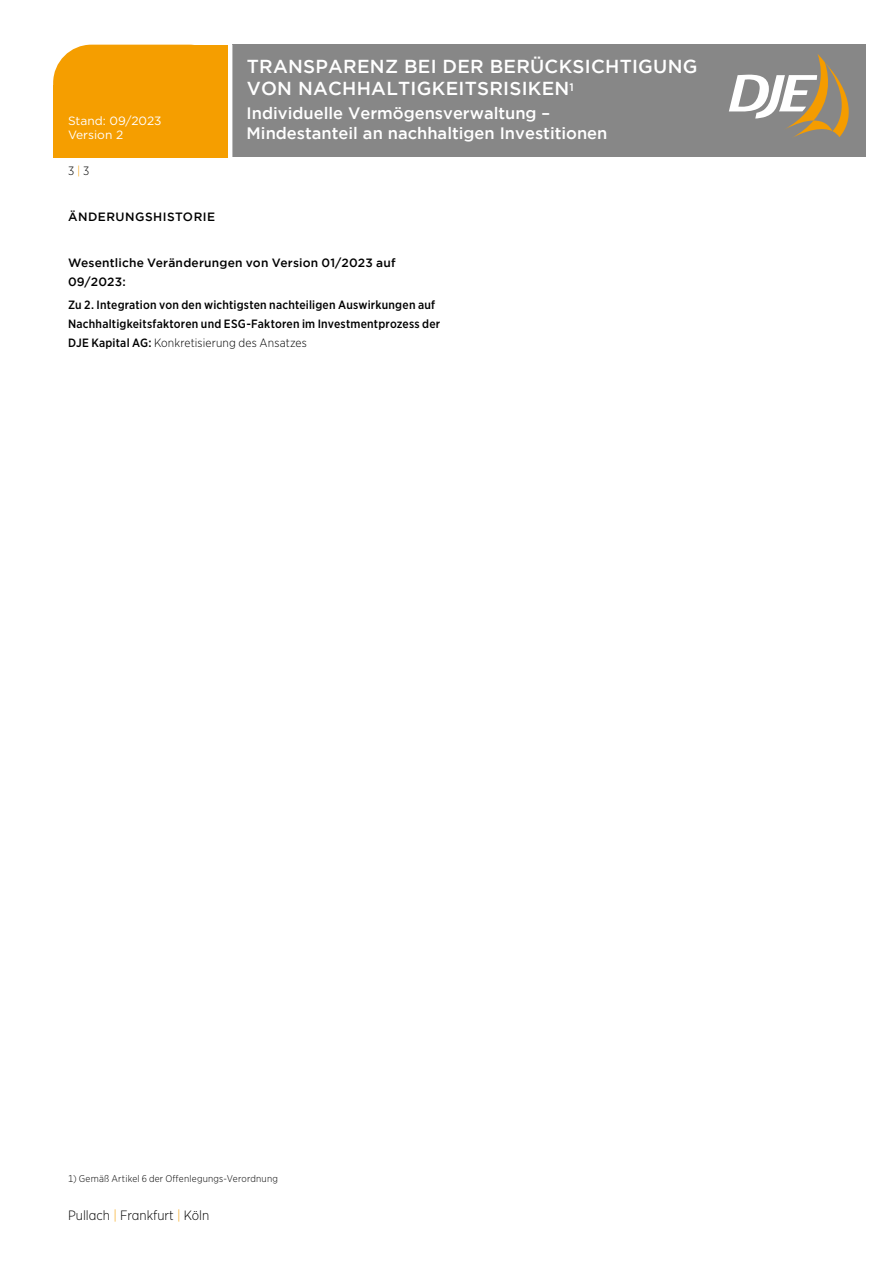
<style>
.page{position:relative;width:893px;height:1263px;background:#fff}
.page>*{position:absolute;margin:0;border:0;box-sizing:border-box;transform-origin:0 0}
.t1{font:500 18.75px/22.5px "Gotham";letter-spacing:.015em;color:#fff}
.t2{font:500 16.5px/19.8px "Gotham";color:#fff}
.t3{font:300 13.5px "Gotham Narrow";color:#000}
.t4{font:500 12px/18.8px "Gotham Narrow";letter-spacing:.015em;color:#000}
.t5{font:500 12px/18.8px "Gotham";letter-spacing:.02em;color:#000}
.t6{font:12px/14.4px "Gotham";color:#fff}
.t7{font:500 12px "Gotham";letter-spacing:.04em;color:#000}
.t8{font:300 12px "Gotham Narrow";color:#000}
.t9{font:300 9.75px "Gotham Narrow";letter-spacing:.02em;color:#000}
.s1{color:#f59e00}
.s2{font-weight:300}
</style>
<div class="page">
<div style="left:232px;top:45px;width:633px;height:112px;background:#878787"></div>
<div style="left:53px;top:45px;width:174px;height:110px;background:#f59e00;border-radius:38px"></div>
<div style="left:149px;top:45px;width:79px;height:111px;background:#f59e00"></div>
<div style="left:54px;top:85px;width:174px;height:71px;background:#f59e00"></div>
<svg style="left:729px;top:54px;width:120px;height:84px"></svg>
<p class="t6" style="left:68px;top:113px;width:95px">Stand: 09/2023<br>Version 2</p>
<p class="t8" style="left:68px;top:164px;width:23px">3 <span class="s1">|</span> 3</p>
<h1 class="t1" style="left:247px;top:55px;width:452px">TRANSPARENZ BEI DER BERÜCKSICHTIGUNG<br>VON NACHHALTIGKEITSRISIKEN<sup>1</sup></h1>
<h2 class="t2" style="left:247px;top:103px;width:362px">Individuelle Vermögensverwaltung –<br>Mindestanteil an nachhaltigen Investitionen</h2>
<p class="t7" style="left:68px;top:210px;width:148px">ÄNDERUNGSHISTORIE</p>
<p class="t5" style="left:68px;top:253px;width:329px">Wesentliche Veränderungen von Version 01/2023 auf<br>09/2023:</p>
<p class="t4" style="left:68px;top:295px;width:374px">Zu 2. Integration von den wichtigsten nachteiligen Auswirkungen auf<br>Nachhaltigkeitsfaktoren und ESG-Faktoren im Investmentprozess der<br>DJE Kapital AG: <span class="s2">Konkretisierung des Ansatzes</span></p>
<p class="t9" style="left:68px;top:1173px;width:211px">1) Gemäß Artikel 6 der Offenlegungs-Verordnung</p>
<p class="t3" style="left:68px;top:1206px;width:143px">Pullach <span class="s1">|</span> Frankfurt <span class="s1">|</span> Köln</p>
</div>
